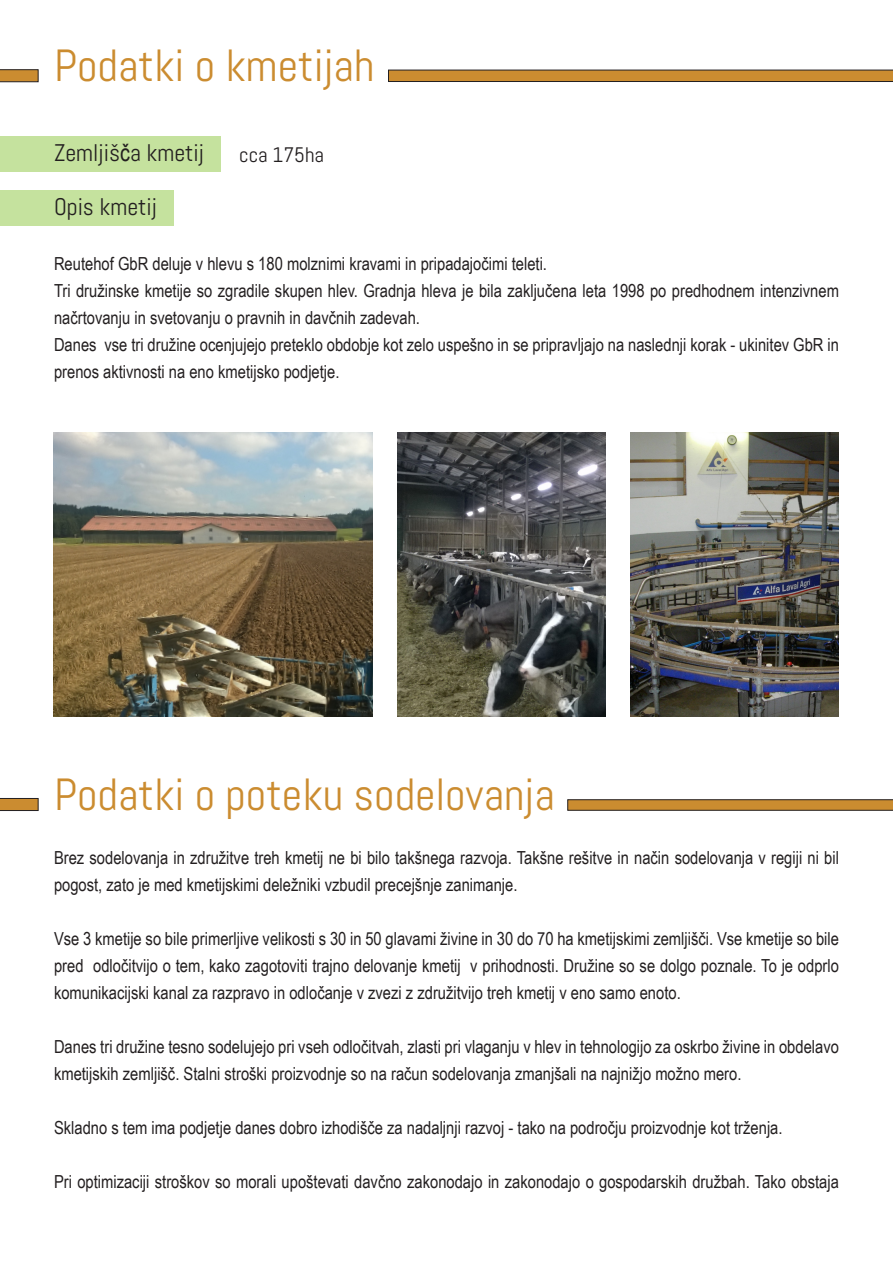
<style>
.page{position:relative;width:893px;height:1263px;background:#fff}
.page>*{position:absolute;margin:0;border:0;box-sizing:border-box;transform-origin:0 0}
.t1{font:45px "Abel";color:#cb8c30}
.t2{font:24px "Abel";color:#231f20}
.t3{font:21px "Abel";color:#231f20}
.t4{font:18px/27px "Arial Narrow";color:#231f20}
.s1{font-family:"Arial Narrow"}
</style>
<div class="page">
<svg style="left:388px;top:69px;width:505px;height:13px;background:#b38036"></svg>
<svg style="left:0;top:69px;width:39px;height:14px"></svg>
<div style="left:0;top:136px;width:221px;height:36px;background:#c5e29e"></div>
<div style="left:0;top:190px;width:174px;height:36px;background:#c5e29e"></div>
<img style="left:54px;top:432px;width:318px;height:284px">
<img style="left:398px;top:432px;width:207px;height:284px">
<img style="left:631px;top:432px;width:208px;height:284px">
<svg style="left:567px;top:799px;width:326px;height:12px;background:#af7c32"></svg>
<svg style="left:0;top:798px;width:39px;height:13px"></svg>
<p class="t1" style="left:54px;top:37px;width:322px">Podatki o kmetijah</p>
<p class="t2" style="left:54px;top:138px;width:152px">Zemljiš<span class="s1">č</span>a kmetij</p>
<p class="t2" style="left:54px;top:192px;width:105px">Opis kmetij</p>
<p class="t4" style="left:54px;top:249px;width:495px">Reutehof GbR deluje v hlevu s 180 molznimi kravami in pripadajočimi teleti.</p>
<p class="t4" style="left:54px;top:276px;width:786px">Tri družinske kmetije so zgradile skupen hlev. Gradnja hleva je bila zaključena leta 1998 po predhodnem intenzivnem načrtovanju in svetovanju o pravnih in davčnih zadevah.</p>
<p class="t4" style="left:54px;top:330px;width:786px">Danes vse tri družine ocenjujejo preteklo obdobje kot zelo uspešno in se pripravljajo na naslednji korak - ukinitev GbR in prenos aktivnosti na eno kmetijsko podjetje.</p>
<p class="t3" style="left:239px;top:142px;width:86px">cca 175ha</p>
<p class="t1" style="left:54px;top:766px;width:502px">Podatki o poteku sodelovanja</p>
<p class="t4" style="left:54px;top:843px;width:786px">Brez sodelovanja in združitve treh kmetij ne bi bilo takšnega razvoja. Takšne rešitve in način sodelovanja v regiji ni bil pogost, zato je med kmetijskimi deležniki vzbudil precejšnje zanimanje.</p>
<p class="t4" style="left:54px;top:924px;width:786px;text-align:justify">Vse 3 kmetije so bile primerljive velikosti s 30 in 50 glavami živine in 30 do 70 ha kmetijskimi zemljišči. Vse kmetije so bile pred odločitvijo o tem, kako zagotoviti trajno delovanje kmetij v prihodnosti. Družine so se dolgo poznale. To je odprlo komunikacijski kanal za razpravo in odločanje v zvezi z združitvijo treh kmetij v eno samo enoto.</p>
<p class="t4" style="left:54px;top:1032px;width:786px">Danes tri družine tesno sodelujejo pri vseh odločitvah, zlasti pri vlaganju v hlev in tehnologijo za oskrbo živine in obdelavo kmetijskih zemljišč. Stalni stroški proizvodnje so na račun sodelovanja zmanjšali na najnižjo možno mero.</p>
<p class="t4" style="left:54px;top:1113px;width:730px">Skladno s tem ima podjetje danes dobro izhodišče za nadaljnji razvoj - tako na področju proizvodnje kot trženja.</p>
<p class="t4" style="left:54px;top:1167px;width:786px">Pri optimizaciji stroškov so morali upoštevati davčno zakonodajo in zakonodajo o gospodarskih družbah. Tako obstaja</p>
</div>
